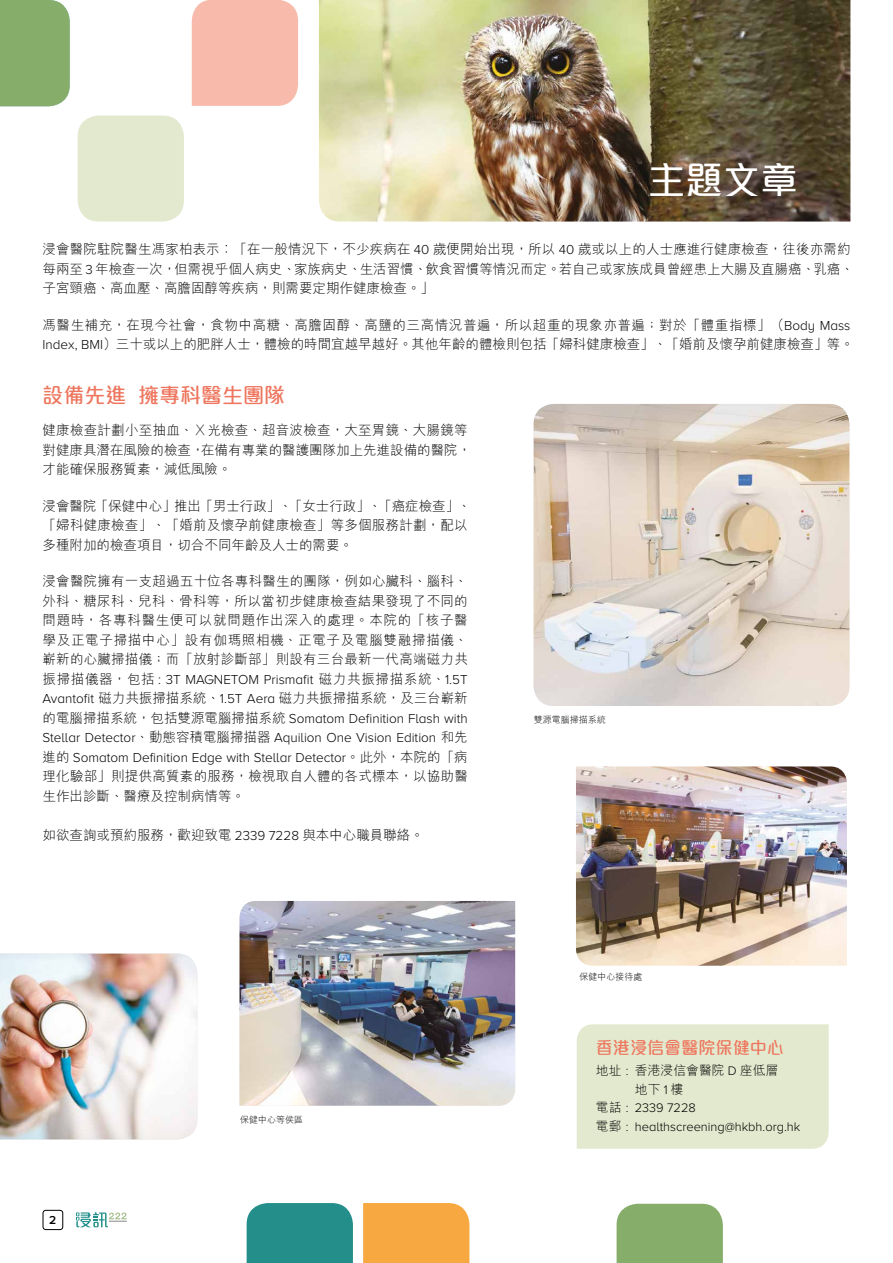
<style>
.page{position:relative;width:893px;height:1263px;background:#fff}
.page>*{position:absolute;margin:0;border:0;box-sizing:border-box;transform-origin:0 0}
.t1{font:500 37.5px "M Elle HK";color:#fff}
.t2{font:500 21px "M Elle HK";color:#ee765e}
.t3{font:500 17.1px "M Elle HK";color:#ee765e}
.t4{font:300 13.5px/19.5px "M Hei HK";color:#000}
.t5{font:300 13.5px/19.5px "Proxima Nova A";color:#000;text-align:justify}
.t6{font:300 13.5px/19.5px "M Hei HK";letter-spacing:.02em;color:#000}
.t7{font:300 12.9px/18.5px "Proxima Nova A";color:#000}
.t8{font:300 12.9px/18.5px "M Hei HK";color:#000}
.t9{font:600 12px "Proxima Nova A";color:#000}
.t10{font:300 9px "M Hei HK";color:#000}
.s1{font-family:"Proxima Nova A"}
.s2{font-family:"M Hei HK"}
</style>
<div class="page">
<div style="left:192px;top:0;width:106px;height:106px;background:#f8bbab"></div>
<div style="left:78px;top:116px;width:106px;height:106px;background:#e2e9ce;border-radius:21px"></div>
<img style="left:319px;top:0;width:531px;height:222px">
<div style="left:0;top:0;width:70px;height:106px;background:#86ad6a"></div>
<div style="left:577px;top:1024px;width:252px;height:125px;background:#e2e9ce"></div>
<div style="left:617px;top:1204px;width:106px;height:59px;background:#86ad6a"></div>
<img style="left:576px;top:766px;width:271px;height:200px">
<div style="left:247px;top:1203px;width:106px;height:60px;background:#248f8a"></div>
<div style="left:363px;top:1203px;width:106px;height:60px;background:#f7a840"></div>
<img style="left:534px;top:404px;width:315px;height:302px">
<img style="left:0;top:954px;width:197px;height:185px">
<img style="left:240px;top:901px;width:275px;height:205px">
<div style="left:43px;top:1210px;width:20px;height:20px;border:1px solid #000;border-radius:3px"></div>
<svg style="left:76px;top:1212px;width:51px;height:15px"></svg>
<h1 class="t1" style="left:648px;top:154px;width:151px">主題文章</h1>
<p class="t4" style="left:43px;top:239px;width:813px">浸會醫院駐院醫生馮家柏表示︰「在一般情況下，不少疾病在 <span class="s1">40</span> 歲便開始出現，所以 <span class="s1">40</span> 歲或以上的人士應進行健康檢查，往後亦需約每兩至 <span class="s1">3</span> 年檢查一次，但需視乎個人病史、家族病史、生活習慣、飲食習慣等情況而定。若自己或家族成員曾經患上大腸及直腸癌、乳癌、子宮頸癌、高血壓、高膽固醇等疾病，則需要定期作健康檢查。」</p>
<p class="t4" style="left:43px;top:315px;width:813px">馮醫生補充，在現今社會，食物中高糖、高膽固醇、高鹽的三高情況普遍，所以超重的現象亦普遍；對於「體重指標」（<span class="s1">Body Mass<br>Index, BMI</span>）三十或以上的肥胖人士，體檢的時間宜越早越好。其他年齡的體檢則包括「婦科健康檢查」、「婚前及懷孕前健康檢查」等。</p>
<h2 class="t2" style="left:43px;top:380px;width:244px">設備先進 擁專科醫生團隊</h2>
<p class="t4" style="left:43px;top:420px;width:430px">健康檢查計劃小至抽血、Ｘ光檢查、超音波檢查，大至胃鏡、大腸鏡等對健康具潛在風險的檢查，在備有專業的醫護團隊加上先進設備的醫院，才能確保服務質素，減低風險。</p>
<p class="t4" style="left:43px;top:496px;width:430px">浸會醫院「保健中心」推出「男士行政」、「女士行政」、「癌症檢查」、「婦科健康檢查」、「婚前及懷孕前健康檢查」等多個服務計劃，配以多種附加的檢查項目，切合不同年齡及人士的需要。</p>
<p class="t4" style="left:43px;top:571px;width:427px;text-align:justify">浸會醫院擁有一支超過五十位各專科醫生的團隊，例如心臟科、腦科、外科、糖尿科、兒科、骨科等，所以當初步健康檢查結果發現了不同的問題時，各專科醫生便可以就問題作出深入的處理。本院的「核子醫學及正電子掃描中心」設有伽瑪照相機、正電子及電腦雙融掃描儀、嶄新的心臟掃描儀；而「放射診斷部」則設有三台最新一代高端磁力共</p>
<p class="t5" style="left:43px;top:669px;width:427px"><span class="s2">振掃描儀器，包括</span> : 3T MAGNETOM Prismafit <span class="s2">磁力共振掃描系統、</span>1.5T</p>
<p class="t4" style="left:43px;top:688px;width:427px"><span class="s1">Avantofit</span> 磁力共振掃描系統、<span class="s1">1.5T Aera</span> 磁力共振掃描系統，及三台嶄新</p>
<p class="t5" style="left:43px;top:708px;width:427px"><span class="s2">的電腦掃描系統，包括雙源電腦掃描系統</span> Somatom Definition Flash with Stellar Detector<span class="s2">、動態容積電腦掃描器</span> Aquilion One Vision Edition <span class="s2">和先進的</span> Somatom Definition Edge with Stellar Detector<span class="s2">。此外，本院的「病</span></p>
<p class="t6" style="left:43px;top:766px;width:427px">理化驗部」則提供高質素的服務，檢視取自人體的各式標本，以協助醫生作出診斷、醫療及控制病情等。</p>
<p class="t4" style="left:43px;top:825px;width:383px">如欲查詢或預約服務，歡迎致電 <span class="s1">2339 7228</span> 與本中心職員聯絡。</p>
<p class="t9" style="left:49px;top:1213px;width:9px">2</p>
<p class="t10" style="left:240px;top:1113px;width:64px">保健中心等侯區</p>
<p class="t10" style="left:534px;top:713px;width:73px">雙源電腦掃描系統</p>
<p class="t10" style="left:579px;top:970px;width:64px">保健中心接待處</p>
<p class="t3" style="left:596px;top:1036px;width:190px">香港浸信會醫院保健中心</p>
<p class="t8" style="left:635px;top:1061px;width:145px;text-indent:-39px">地址 <span class="s1">:</span> 香港浸信會醫院 <span class="s1">D</span> 座低層地下<span class="s1">1</span>樓</p>
<p class="t7" style="left:596px;top:1098px;width:206px"><span class="s2">電話</span> : 2339 7228<br><span class="s2">電郵</span> : healthscreening@hkbh.org.hk</p>
</div>
